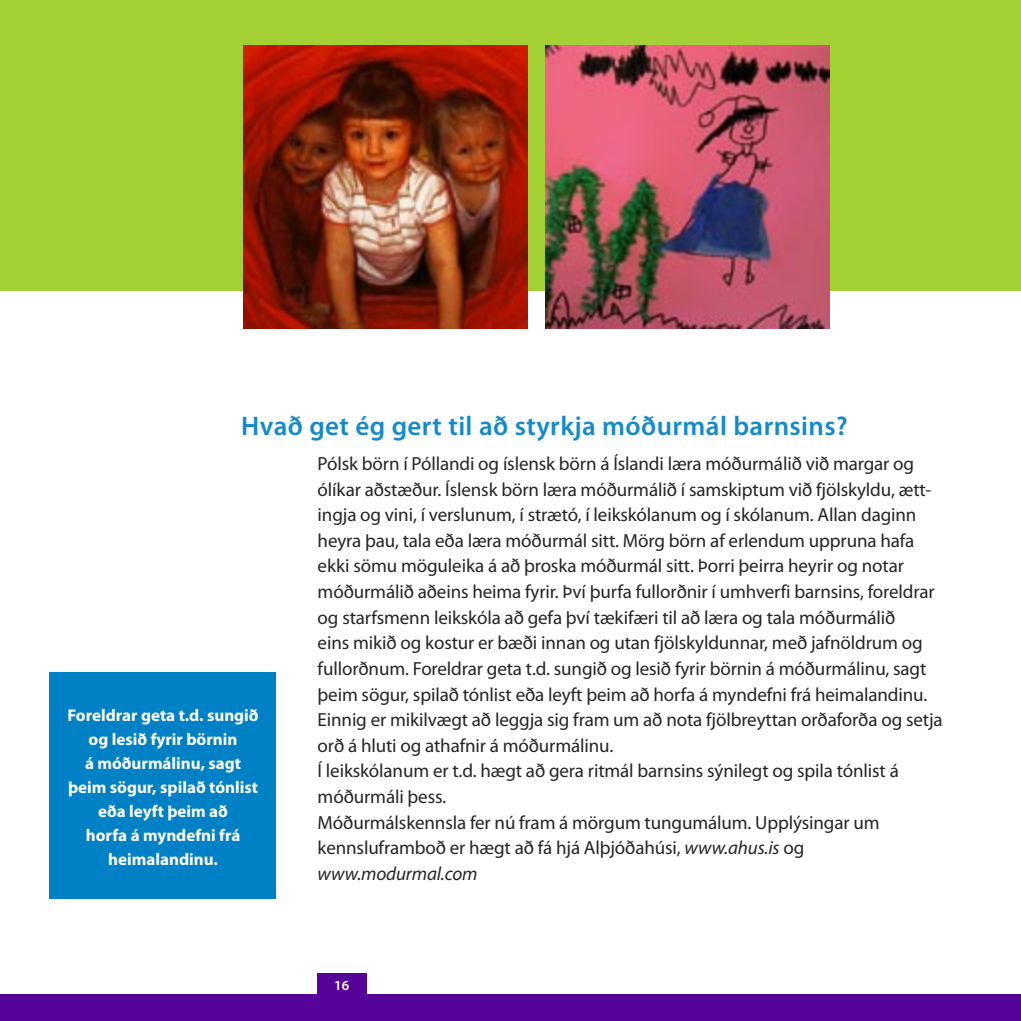
<style>
.page{position:relative;width:1021px;height:1021px;background:#fff}
.page>*{position:absolute;margin:0;border:0;box-sizing:border-box;transform-origin:0 0}
.t1{font:600 27px "Myriad Pro";letter-spacing:.015em;color:#128acb}
.t2{font:19px/25.6px "Myriad Pro";letter-spacing:-.005em;color:#282522}
.t3{font:700 17px/24px "Myriad Pro";color:#fff;text-align:center}
.t4{font:600 14px "Myriad Pro";color:#fff}
.s1{font-style:italic}
</style>
<div class="page">
<div style="left:0;top:0;width:1020px;height:291px;background:#a3d134"></div>
<div style="left:49px;top:671px;width:227px;height:227px;background:#0080c5"></div>
<div style="left:317px;top:973px;width:49px;height:46px;background:#560399"></div>
<div style="left:0;top:994px;width:1020px;height:26px;background:#560399"></div>
<img style="left:244px;top:45px;width:283px;height:284px">
<img style="left:545px;top:45px;width:284px;height:284px">
<h1 class="t1" style="left:241px;top:410px;width:608px">Hvað get ég gert til að styrkja móðurmál barnsins?</h1>
<p class="t3" style="left:67px;top:703px;width:193px">Foreldrar geta t.d. sungið og lesið fyrir börnin<br>á móðurmálinu, sagt þeim sögur, spilað tónlist eða leyft þeim að<br>horfa á myndefni frá heimalandinu.</p>
<p class="t2" style="left:317px;top:451px;width:626px">Pólsk börn í Póllandi og íslensk börn á Íslandi læra móðurmálið við margar og ólíkar aðstæður. Íslensk börn læra móðurmálið í samskiptum við fjölskyldu, ætt&shy;ingja og vini, í verslunum, í strætó, í leikskólanum og í skólanum. Allan daginn heyra þau, tala eða læra móðurmál sitt. Mörg börn af erlendum uppruna hafa ekki sömu möguleika á að þroska móðurmál sitt. Þorri þeirra heyrir og notar móðurmálið aðeins heima fyrir. Því þurfa fullorðnir í umhverfi barnsins, foreldrar og starfsmenn leikskóla að gefa því tækifæri til að læra og tala móðurmálið<br>eins mikið og kostur er bæði innan og utan fjölskyldunnar, með jafnöldrum og fullorðnum. Foreldrar geta t.d. sungið og lesið fyrir börnin á móðurmálinu, sagt þeim sögur, spilað tónlist eða leyft þeim að horfa á myndefni frá heimalandinu.<br>Einnig er mikilvægt að leggja sig fram um að nota fjölbreyttan orðaforða og setja orð á hluti og athafnir á móðurmálinu.<br>Í leikskólanum er t.d. hægt að gera ritmál barnsins sýnilegt og spila tónlist á móðurmáli þess.<br>Móðurmálskennsla fer nú fram á mörgum tungumálum. Upplýsingar um kennsluframboð er hægt að fá hjá Alþjóðahúsi, <span class="s1">www.ahus.is</span> og <span class="s1">www.modurmal.com</span></p>
<p class="t4" style="left:334px;top:977px;width:17px">16</p>
</div>
